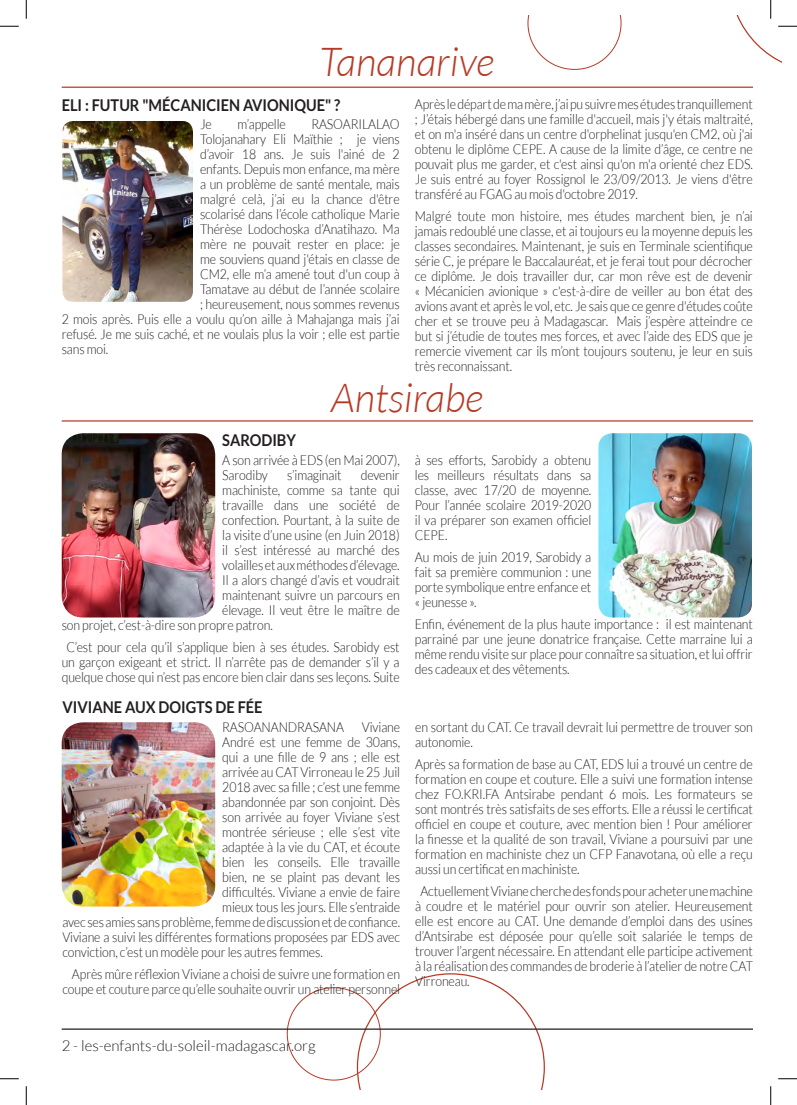
<style>
.page{position:relative;width:797px;height:1105px;background:#fff}
.page>*{position:absolute;margin:0;border:0;box-sizing:border-box;transform-origin:0 0}
.t1{font:italic 300 40px "Lato";color:#b73a25}
.t2{font:700 16.25px "Lato";color:#231f20;scale:.9 1}
.t3{font:300 15px "Lato";color:#231f20}
.t4{font:300 13.75px/15px "Lato";letter-spacing:-.01em;color:#231f20;text-align:justify;scale:.9 1}
</style>
<div class="page">
<svg style="left:357px;top:973px;width:188px;height:116px"></svg>
<hr style="left:62px;top:87px;width:691px;height:1px;background:#b73a25">
<svg style="left:527px;top:16px;width:94px;height:54px"></svg>
<hr style="left:62px;top:1028px;width:691px;height:2px;background:#231f20">
<hr style="left:62px;top:420px;width:691px;height:2px;background:#b73a25">
<img style="left:62px;top:121px;width:131px;height:181px">
<img style="left:62px;top:433px;width:153px;height:184px">
<img style="left:62px;top:722px;width:153px;height:184px">
<img style="left:598px;top:433px;width:154px;height:184px">
<svg style="left:0;top:25px;width:19px;height:2px"></svg>
<svg style="left:0;top:1078px;width:19px;height:1px"></svg>
<svg style="left:778px;top:1078px;width:19px;height:1px"></svg>
<svg style="left:25px;top:0;width:2px;height:19px"></svg>
<svg style="left:25px;top:1086px;width:2px;height:19px"></svg>
<svg style="left:736px;top:0;width:61px;height:63px"></svg>
<svg style="left:770px;top:1086px;width:1px;height:19px"></svg>
<p class="t1" style="left:319px;top:40px;width:177px">Tananarive</p>
<p class="t2" style="left:62px;top:95px;width:311px">ELI : FUTUR "MÉCANICIEN AVIONIQUE" ?</p>
<p class="t4" style="left:200px;top:117px;width:15px">Je</p>
<p class="t4" style="left:237px;top:117px;width:55px">m’appelle</p>
<p class="t4" style="left:311px;top:117px;width:100px">RASOARILALAO</p>
<p class="t4" style="left:200px;top:132px;width:223px">Tolojanahary Eli Maïthie ; je viens</p>
<p class="t4" style="left:200px;top:147px;width:223px">d’avoir 18 ans. Je suis l'ainé de 2</p>
<p class="t4" style="left:200px;top:162px;width:223px">enfants. Depuis mon enfance, ma mère</p>
<p class="t4" style="left:200px;top:177px;width:223px">a un problème de santé mentale, mais</p>
<p class="t4" style="left:200px;top:192px;width:223px">malgré celà, j’ai eu la chance d'être</p>
<p class="t4" style="left:200px;top:207px;width:223px">scolarisé dans l’école catholique Marie</p>
<p class="t4" style="left:200px;top:222px;width:223px">Thérèse Lodochoska d’Anatihazo. Ma</p>
<p class="t4" style="left:200px;top:237px;width:223px">mère ne pouvait rester en place: je</p>
<p class="t4" style="left:200px;top:252px;width:223px">me souviens quand j'étais en classe de</p>
<p class="t4" style="left:200px;top:267px;width:223px">CM2, elle m’a amené tout d'un coup à</p>
<p class="t4" style="left:200px;top:282px;width:223px">Tamatave au début de l’année scolaire</p>
<p class="t4" style="left:200px;top:297px;width:223px">; heureusement, nous sommes revenus</p>
<p class="t4" style="left:62px;top:312px;width:377px">2 mois après. Puis elle a voulu qu’on aille à Mahajanga mais j’ai</p>
<p class="t4" style="left:62px;top:327px;width:377px">refusé. Je me suis caché, et ne voulais plus la voir ; elle est partie</p>
<p class="t4" style="left:62px;top:342px;width:53px">sans moi.</p>
<p class="t4" style="left:415px;top:96px;width:377px">Après le départ de ma mère, j’ai pu suivre mes études tranquillement ; J’étais hébergé dans une famille d'accueil, mais j'y étais maltraité, et on m'a inséré dans un centre d'orphelinat jusqu'en CM2, où j'ai obtenu le diplôme CEPE. A cause de la limite d’âge, ce centre ne pouvait plus me garder, et c'est ainsi qu'on m'a orienté chez EDS.<br>Je suis entré au foyer Rossignol le 23/09/2013. Je viens d'être transféré au FGAG au mois d'octobre 2019.</p>
<p class="t4" style="left:415px;top:208px;width:377px">Malgré toute mon histoire, mes études marchent bien, je n’ai jamais redoublé une classe, et ai toujours eu la moyenne depuis les classes secondaires. Maintenant, je suis en Terminale scientifique série C, je prépare le Baccalauréat, et je ferai tout pour décrocher ce diplôme. Je dois travailler dur, car mon rêve est de devenir « Mécanicien avionique » c'est-à-dire de veiller au bon état des avions avant et après le vol, etc. Je sais que ce genre d'études coûte cher et se trouve peu à Madagascar. Mais j’espère atteindre ce but si j’étudie de toutes mes forces, et avec l’aide des EDS que je remercie vivement car ils m’ont toujours soutenu, je leur en suis très reconnaissant.</p>
<p class="t1" style="left:331px;top:376px;width:154px">Antsirabe</p>
<p class="t2" style="left:222px;top:431px;width:83px">SARODIBY</p>
<p class="t4" style="left:222px;top:452px;width:199px">A son arrivée à EDS (en Mai 2007),<br>Sarodiby</p>
<p class="t4" style="left:287px;top:467px;width:62px">s’imaginait</p>
<p class="t4" style="left:361px;top:467px;width:45px">devenir</p>
<p class="t4" style="left:222px;top:482px;width:199px">machiniste, comme sa tante qui</p>
<p class="t4" style="left:222px;top:497px;width:199px">travaille dans une société de</p>
<p class="t4" style="left:222px;top:512px;width:199px">confection. Pourtant, à la suite de</p>
<p class="t4" style="left:222px;top:527px;width:199px">la visite d’une usine (en Juin 2018)</p>
<p class="t4" style="left:222px;top:542px;width:199px">il s’est intéressé au marché des</p>
<p class="t4" style="left:222px;top:557px;width:199px">volailles et aux méthodes d’élevage.</p>
<p class="t4" style="left:222px;top:572px;width:199px">Il a alors changé d’avis et voudrait</p>
<p class="t4" style="left:222px;top:587px;width:199px">maintenant suivre un parcours en</p>
<p class="t4" style="left:222px;top:602px;width:199px">élevage. Il veut être le maître de</p>
<p class="t4" style="left:62px;top:617px;width:236px">son projet, c’est-à-dire son propre patron.</p>
<p class="t4" style="left:62px;top:640px;width:377px;text-align:center">C’est pour cela qu’il s’applique bien à ses études. Sarobidy est un garçon exigeant et strict. Il n’arrête pas de demander s’il y a quelque chose qui n’est pas encore bien clair dans ses leçons. Suite</p>
<p class="t2" style="left:62px;top:698px;width:224px">VIVIANE AUX DOIGTS DE FÉE</p>
<p class="t4" style="left:222px;top:720px;width:137px">RASOANANDRASANA</p>
<p class="t4" style="left:362px;top:720px;width:44px">Viviane</p>
<p class="t4" style="left:222px;top:735px;width:199px">André est une femme de 30ans,</p>
<p class="t4" style="left:222px;top:750px;width:199px">qui a une fille de 9 ans ; elle est</p>
<p class="t4" style="left:222px;top:765px;width:199px">arrivée au CAT Virroneau le 25 Juil</p>
<p class="t4" style="left:222px;top:780px;width:199px">2018 avec sa fille ; c’est une femme</p>
<p class="t4" style="left:222px;top:795px;width:199px">abandonnée par son conjoint. Dès</p>
<p class="t4" style="left:222px;top:810px;width:199px">son arrivée au foyer Viviane s’est</p>
<p class="t4" style="left:222px;top:825px;width:199px">montrée sérieuse ; elle s’est vite</p>
<p class="t4" style="left:222px;top:840px;width:199px">adaptée à la vie du CAT, et écoute</p>
<p class="t4" style="left:222px;top:855px;width:199px">bien les conseils. Elle travaille</p>
<p class="t4" style="left:222px;top:870px;width:199px">bien, ne se plaint pas devant les</p>
<p class="t4" style="left:222px;top:885px;width:199px">difficultés. Viviane a envie de faire</p>
<p class="t4" style="left:222px;top:900px;width:199px">mieux tous les jours. Elle s’entraide</p>
<p class="t4" style="left:62px;top:915px;width:377px">avec ses amies sans problème, femme de discussion et de confiance.</p>
<p class="t4" style="left:62px;top:930px;width:377px">Viviane a suivi les différentes formations proposées par EDS avec</p>
<p class="t4" style="left:62px;top:945px;width:291px">conviction, c’est un modèle pour les autres femmes.</p>
<p class="t4" style="left:62px;top:967px;width:377px;text-align:right">Après mûre réflexion Viviane a choisi de suivre une formation en coupe et couture parce qu’elle souhaite ouvrir un atelier personnel</p>
<p class="t4" style="left:415px;top:453px;width:197px">à ses efforts, Sarobidy a obtenu les meilleurs résultats dans sa classe, avec 17/20 de moyenne.<br>Pour l’année scolaire 2019-2020 il va préparer son examen officiel CEPE.</p>
<p class="t4" style="left:415px;top:550px;width:197px">Au mois de juin 2019, Sarobidy a fait sa première communion : une porte symbolique entre enfance et « jeunesse ».</p>
<p class="t4" style="left:415px;top:617px;width:377px">Enfin, événement de la plus haute importance : il est maintenant parrainé par une jeune donatrice française. Cette marraine lui a même rendu visite sur place pour connaître sa situation, et lui offrir des cadeaux et des vêtements.</p>
<p class="t4" style="left:415px;top:720px;width:377px">en sortant du CAT. Ce travail devrait lui permettre de trouver son autonomie.</p>
<p class="t4" style="left:415px;top:757px;width:377px">Après sa formation de base au CAT, EDS lui a trouvé un centre de formation en coupe et couture. Elle a suivi une formation intense chez FO.KRI.FA Antsirabe pendant 6 mois. Les formateurs se sont montrés très satisfaits de ses efforts. Elle a réussi le certificat officiel en coupe et couture, avec mention bien ! Pour améliorer la finesse et la qualité de son travail, Viviane a poursuivi par une formation en machiniste chez un CFP Fanavotana, où elle a reçu aussi un certificat en machiniste.</p>
<p class="t4" style="left:415px;top:884px;width:377px;text-indent:5px">Actuellement Viviane cherche des fonds pour acheter une machine à coudre et le matériel pour ouvrir son atelier. Heureusement elle est encore au CAT. Une demande d’emploi dans des usines d’Antsirabe est déposée pour qu’elle soit salariée le temps de trouver l’argent nécessaire. En attendant elle participe activement à la réalisation des commandes de broderie à l’atelier de notre CAT Virroneau.</p>
<p class="t3" style="left:62px;top:1038px;width:255px">2 - les-enfants-du-soleil-madagascar.org</p>
</div>
